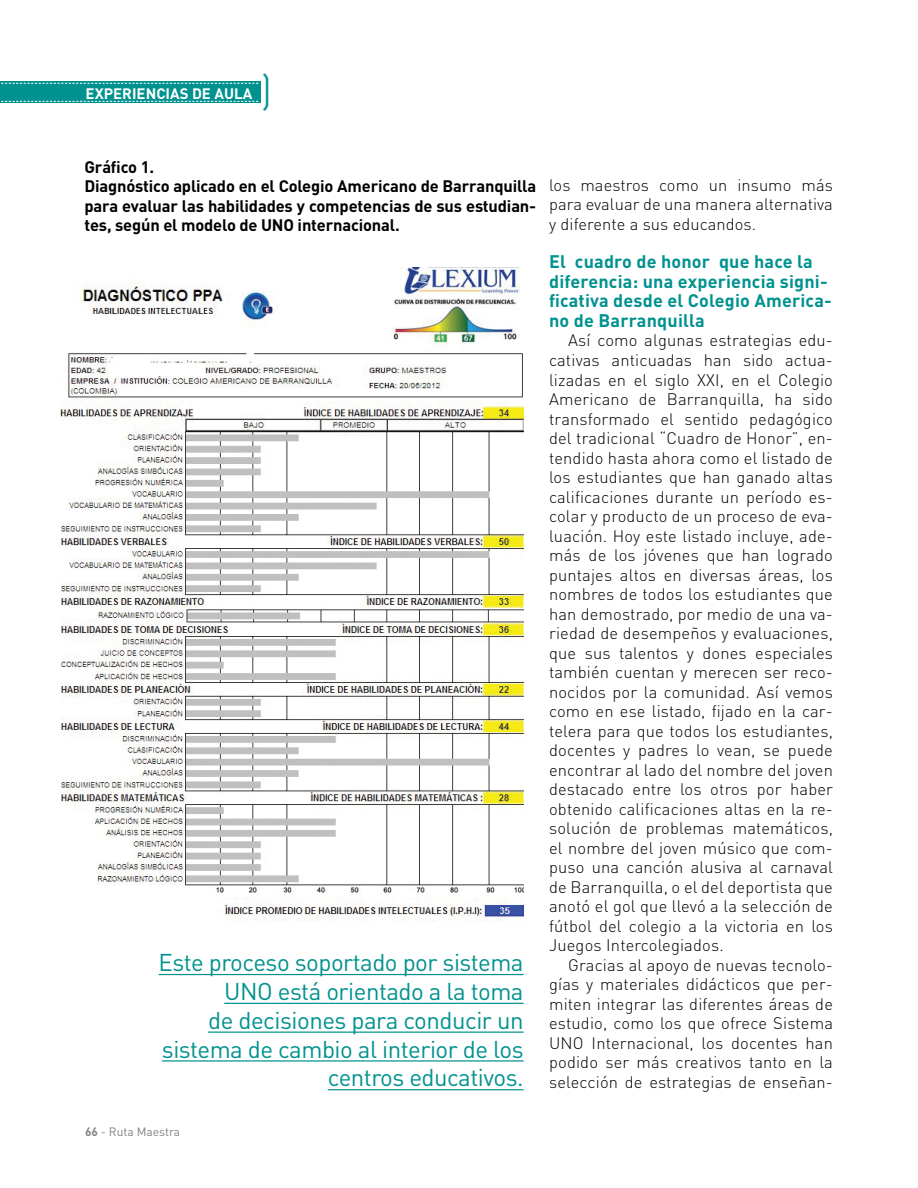
<style>
.page{position:relative;width:918px;height:1188px;background:#fff}
.page>*{position:absolute;margin:0;border:0;box-sizing:border-box;transform-origin:0 0}
.t1{font:300 41.85px "DIN";color:#00928f}
.t2{font:24px/28.8px "DIN";letter-spacing:-.02em;color:#00928f;text-align:right}
.t3{font:700 18px/19.5px "DIN";letter-spacing:.01em;color:#00928f}
.t4{font:300 16.5px/19.5px "DIN";letter-spacing:.01em;color:#000;text-align:justify}
.t5{font:700 16.5px/19.5px "DIN";letter-spacing:-.01em;color:#000}
.t6{font:700 15px "DIN";color:#fff}
.t7{font:12px "DIN";color:#808285}
.s1{font-weight:700}
</style>
<div class="page">
<div style="left:0;top:82px;width:260px;height:21px;background:#00928f"></div>
<svg style="left:1px;top:83px;width:257px;height:1px"></svg>
<svg style="left:1px;top:101px;width:257px;height:1px"></svg>
<img style="left:60px;top:268px;width:464px;height:654px">
<hr style="left:159px;top:974px;width:365px;height:1px;background:#00928f">
<hr style="left:224px;top:1003px;width:300px;height:1px;background:#00928f">
<hr style="left:208px;top:1032px;width:316px;height:1px;background:#00928f">
<hr style="left:162px;top:1060px;width:362px;height:2px;background:#00928f">
<hr style="left:328px;top:1089px;width:196px;height:1px;background:#00928f">
<p class="t6" style="left:86px;top:83px;width:19px">Experiencias</p>
<p class="t6" style="left:192px;top:83px;width:60px">de aula</p>
<h1 class="t1" style="left:260px;top:66px;width:13px">)</h1>
<p class="t5" style="left:84px;top:156px;width:453px">Gráfico 1.<br>Diagnóstico aplicado en el Colegio Americano de Barranquilla para evaluar las habilidades y competencias de sus estudian&shy;tes, según el modelo de UNO internacional.</p>
<h2 class="t2" style="left:159px;top:948px;width:366px">Este proceso soportado por sistema<br>UNO está orientado a la toma<br>de decisiones para conducir un sistema de cambio al interior de los centros educativos.</h2>
<p class="t4" style="left:549px;top:175px;width:285px">los maestros como un insumo más para evaluar de una manera alternativa y diferente a sus educandos.</p>
<p class="t3" style="left:549px;top:251px;width:284px">El cuadro de honor que hace la diferencia: una experiencia signi&shy;ficativa desde el Colegio America&shy;no de Barranquilla</p>
<p class="t4" style="left:549px;top:331px;width:285px;text-indent:19px">Así como algunas estrategias edu&shy;cativas anticuadas han sido actua&shy;lizadas en el siglo XXI , en el Colegio Americano de Barranquilla, ha sido transformado el sentido pedagógico del tradicional “Cuadro de Honor”, en&shy;tendido hasta ahora como el listado de los estudiantes que han ganado altas calificaciones durante un período es&shy;colar y producto de un proceso de eva&shy;luación. Hoy este listado incluye, ade&shy;más de los jóvenes que han logrado puntajes altos en diversas áreas, los nombres de todos los estudiantes que han demostrado, por medio de una va&shy;riedad de desempeños y evaluaciones, que sus talentos y dones especiales también cuentan y merecen ser reco&shy;nocidos por la comunidad. Así vemos como en ese listado, fijado en la car&shy;telera para que todos los estudiantes, docentes y padres lo vean, se puede encontrar al lado del nombre del joven destacado entre los otros por haber obtenido calificaciones altas en la re&shy;solución de problemas matemáticos, el nombre del joven músico que com&shy;puso una canción alusiva al carnaval de Barranquilla, o el del deportista que anotó el gol que llevó a la selección de fútbol del colegio a la victoria en los Juegos I ntercolegiados.</p>
<p class="t4" style="left:549px;top:955px;width:285px;text-indent:19px">Gracias al apoyo de nuevas tecnolo&shy;gías y materiales didácticos que per&shy;miten integrar las diferentes áreas de estudio, como los que ofrece Sistema UNO I nternacional, los docentes han podido ser más creativos tanto en la selección de estrategias de enseñan-</p>
<p class="t7" style="left:85px;top:1125px;width:97px"><span class="s1">66</span> - Ruta Maestra</p>
</div>
